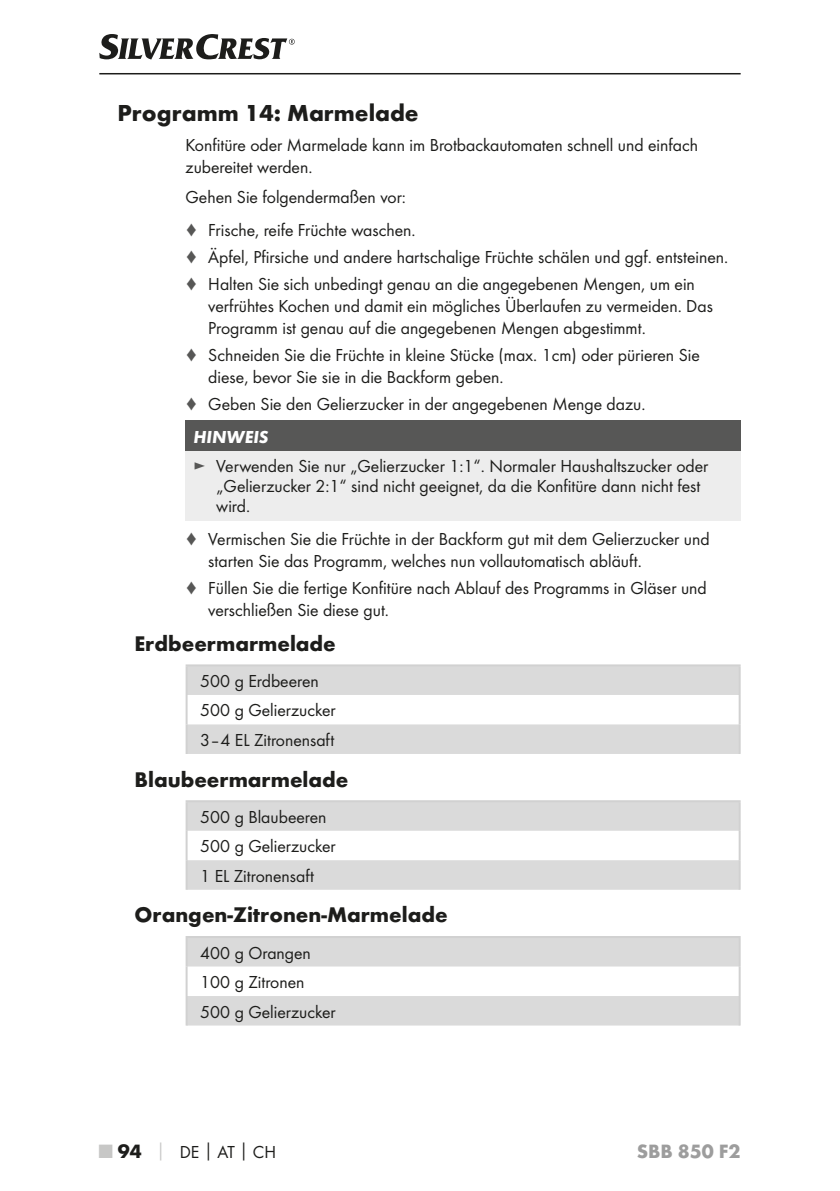
<style>
.page{position:relative;width:840px;height:1191px;background:#fff}
.page>*{position:absolute;margin:0;border:0;box-sizing:border-box;transform-origin:0 0}
.t1{font:700 24px "Futura";color:#1d1d1b}
.t2{font:700 22px "Futura";color:#1d1d1b}
.t3{font:700 20px "Futura";color:#9d9d9d}
.t4{font:18px/29.6px "Futura Boo";color:#1d1d1b}
.t5{font:italic 700 18px "Futura";color:#fff}
.s1{color:#575756}
.s2{font-family:"Futura";font-weight:700;font-size:20px;color:#c7c7c6}
.s3{font-family:"Futura";font-weight:700;font-size:20px}
.s4{font-family:"Futura";font-weight:700;color:#c7c7c6}
.s5{font-family:"Futura";font-weight:700}
</style>
<div class="page">
<hr style="left:99px;top:73px;width:641px;height:1px;background:#1d1d1b">
<svg style="left:99px;top:34px;width:195px;height:26px"></svg>
<div style="left:185px;top:420px;width:555px;height:31px;background:#575756"></div>
<div style="left:185px;top:451px;width:555px;height:69px;background:#ededed"></div>
<svg style="left:187px;top:666px;width:551px;height:88px;fill:#dadada"></svg>
<hr style="left:185px;top:664px;width:555px;height:2px;background:#d1d1d1">
<hr style="left:185px;top:666px;width:2px;height:29px;background:#d1d1d1">
<hr style="left:738px;top:666px;width:2px;height:29px;background:#d1d1d1">
<hr style="left:185px;top:695px;width:2px;height:29px;background:#d1d1d1">
<hr style="left:738px;top:695px;width:2px;height:29px;background:#d1d1d1">
<hr style="left:185px;top:724px;width:2px;height:30px;background:#d1d1d1">
<hr style="left:738px;top:724px;width:2px;height:30px;background:#d1d1d1">
<svg style="left:187px;top:802px;width:551px;height:87px;fill:#dadada"></svg>
<hr style="left:185px;top:800px;width:555px;height:2px;background:#d1d1d1">
<hr style="left:185px;top:802px;width:2px;height:28px;background:#d1d1d1">
<hr style="left:738px;top:802px;width:2px;height:28px;background:#d1d1d1">
<hr style="left:185px;top:830px;width:2px;height:30px;background:#d1d1d1">
<hr style="left:738px;top:830px;width:2px;height:30px;background:#d1d1d1">
<hr style="left:185px;top:860px;width:2px;height:29px;background:#d1d1d1">
<hr style="left:738px;top:860px;width:2px;height:29px;background:#d1d1d1">
<svg style="left:187px;top:938px;width:551px;height:87px;fill:#dadada"></svg>
<hr style="left:185px;top:936px;width:555px;height:2px;background:#d1d1d1">
<hr style="left:185px;top:938px;width:2px;height:28px;background:#d1d1d1">
<hr style="left:738px;top:938px;width:2px;height:28px;background:#d1d1d1">
<hr style="left:185px;top:966px;width:2px;height:30px;background:#d1d1d1">
<hr style="left:738px;top:966px;width:2px;height:30px;background:#d1d1d1">
<hr style="left:185px;top:996px;width:2px;height:29px;background:#d1d1d1">
<hr style="left:738px;top:996px;width:2px;height:29px;background:#d1d1d1">
<h1 class="t1" style="left:117px;top:98px;width:302px">Programm 14: Marmelade</h1>
<p class="t4" style="left:185px;top:134px;width:513px;line-height:21.6px">Konfitüre oder Marmelade kann im Brotbackautomaten schnell und einfach zubereitet werden.</p>
<p class="t4" style="left:185px;top:180px;width:229px;line-height:33px">Gehen Sie folgendermaßen vor: <span class="s1">♦</span> Frische, reife Früchte waschen.</p>
<p class="t4" style="left:185px;top:243px;width:541px;line-height:27.2px"><span class="s1">♦</span> Äpfel, Pfirsiche und andere hartschalige Früchte schälen und ggf. entsteinen. <span class="s1">♦</span> Halten Sie sich unbedingt genau an die angegebenen Mengen, um ein</p>
<p class="t4" style="left:208px;top:295px;width:506px;line-height:21.6px">verfrühtes Kochen und damit ein mögliches Überlaufen zu vermeiden. Das<br>Programm ist genau auf die angegebenen Mengen abgestimmt.</p>
<p class="t4" style="left:208px;top:344px;width:492px;line-height:21.6px;text-indent:-23px"><span class="s1">♦</span> Schneiden Sie die Früchte in kleine Stücke (max. 1cm) oder pürieren Sie diese, bevor Sie sie in die Backform geben.</p>
<p class="t4" style="left:185px;top:389px;width:459px"><span class="s1">♦</span> Geben Sie den Gelierzucker in der angegebenen Menge dazu.</p>
<p class="t5" style="left:193px;top:425px;width:76px">HINWEIS</p>
<p class="t4" style="left:216px;top:456px;width:493px;line-height:20px;text-indent:-23px"><span class="s1">►</span> Verwenden Sie nur „Gelierzucker 1:1“. Normaler Haushaltszucker oder „Gelierzucker 2:1“ sind nicht geeignet, da die Konfitüre dann nicht fest wird.</p>
<p class="t4" style="left:208px;top:528px;width:502px;line-height:21.6px;text-indent:-23px"><span class="s1">♦</span> Vermischen Sie die Früchte in der Backform gut mit dem Gelierzucker und starten Sie das Programm, welches nun vollautomatisch abläuft.</p>
<p class="t4" style="left:208px;top:577px;width:499px;line-height:21.6px;text-indent:-23px"><span class="s1">♦</span> Füllen Sie die fertige Konfitüre nach Ablauf des Programms in Gläser und verschließen Sie diese gut.</p>
<p class="t2" style="left:134px;top:630px;width:203px">Erdbeermarmelade</p>
<p class="t4" style="left:200px;top:666px;width:137px">500 g Erdbeeren<br>500 g Gelierzucker<br>3–4 EL Zitronensaft</p>
<p class="t2" style="left:134px;top:765px;width:215px">Blaubeermarmelade</p>
<p class="t4" style="left:200px;top:802px;width:137px">500 g Blaubeeren<br>500 g Gelierzucker<br>1 EL Zitronensaft</p>
<p class="t2" style="left:134px;top:901px;width:314px">Orangen-Zitronen-Marmelade</p>
<p class="t4" style="left:200px;top:937px;width:137px">400 g Orangen<br>100 g Zitronen<br>500 g Gelierzucker</p>
<p class="t4" style="left:99px;top:1137px;width:178px"><span class="s2">■</span> <span class="s3">94</span> <span class="s4">│</span> DE<span class="s5">│</span>AT<span class="s5">│</span>CH</p>
<p class="t3" style="left:636px;top:1139px;width:105px">SBB 850 F2</p>
</div>
